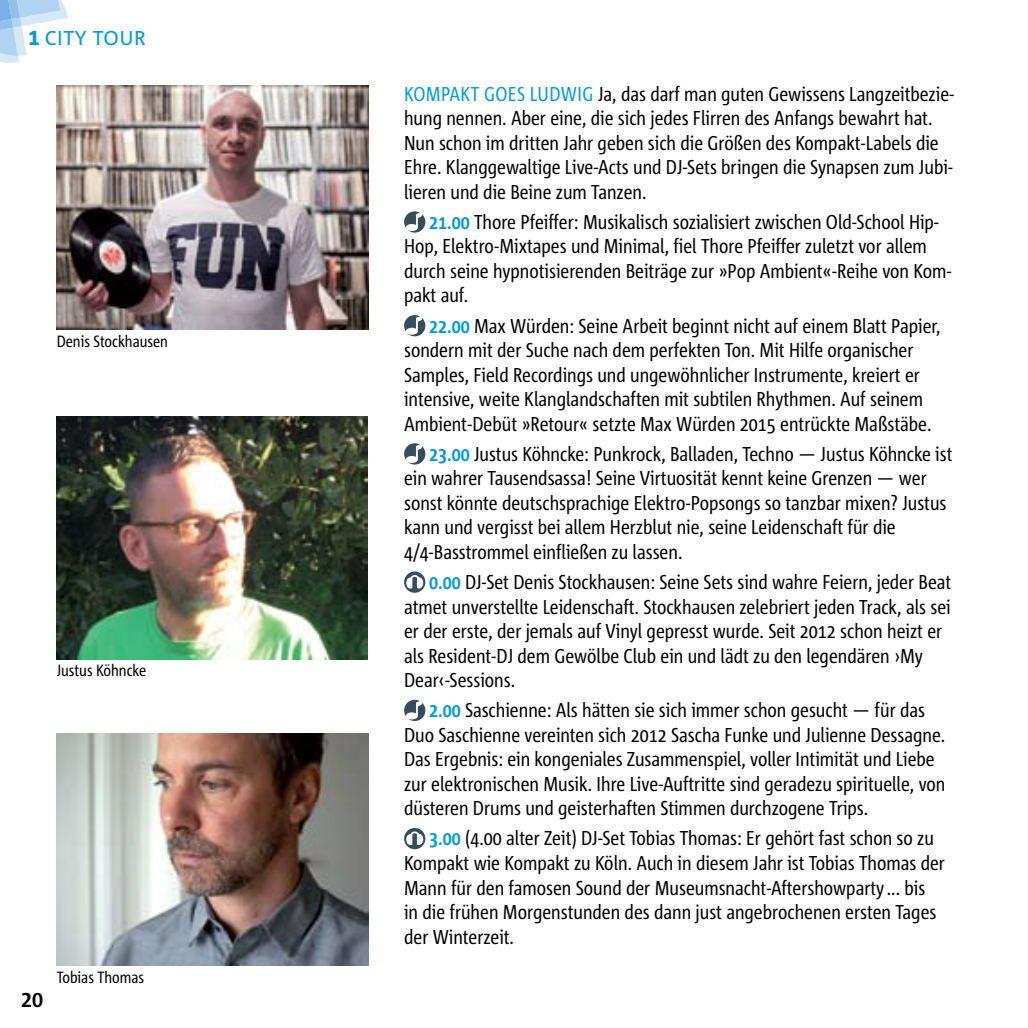
<style>
.page{position:relative;width:1028px;height:1028px;background:#fff}
.page>*{position:absolute;margin:0;border:0;box-sizing:border-box;transform-origin:0 0}
.t1{font:20px/24.5px "Corpid C1 Cd";color:#000}
.t2{font:20px "Corpid C1";letter-spacing:.03em;color:#009bdf}
.t3{font:700 20px "Corpid C1";color:#000}
.t4{font:16.25px "Corpid C1 Cd";color:#000}
.s1{font-weight:800}
.s2{color:#009bdf}
.s3{font-weight:700;color:#009bdf}
</style>
<div class="page">
<svg style="left:0;top:0;width:68px;height:63px"></svg>
<svg style="left:404px;top:211px;width:21px;height:22px"></svg>
<svg style="left:406px;top:211px;width:17px;height:20px"></svg>
<div style="left:404px;top:315px;width:21px;height:21px;background:#354e5a;border-radius:50%"></div>
<svg style="left:406px;top:315px;width:17px;height:20px"></svg>
<svg style="left:404px;top:443px;width:21px;height:21px"></svg>
<svg style="left:406px;top:443px;width:17px;height:20px"></svg>
<svg style="left:404px;top:571px;width:21px;height:22px"></svg>
<svg style="left:406px;top:575px;width:17px;height:13px"></svg>
<svg style="left:404px;top:699px;width:21px;height:22px"></svg>
<svg style="left:406px;top:700px;width:17px;height:19px"></svg>
<div style="left:404px;top:828px;width:21px;height:21px;background:#354e5a;border-radius:50%"></div>
<svg style="left:406px;top:831px;width:17px;height:14px"></svg>
<img style="left:57px;top:85px;width:312px;height:244px">
<img style="left:57px;top:733px;width:312px;height:232px">
<img style="left:57px;top:416px;width:310px;height:243px">
<p class="t2" style="left:28px;top:26px;width:119px"><span class="s1">1</span> CITY TOUR</p>
<p class="t4" style="left:57px;top:331px;width:113px">Denis Stockhausen</p>
<p class="t4" style="left:57px;top:660px;width:91px">Justus Köhncke</p>
<p class="t3" style="left:21px;top:987px;width:24px">20</p>
<p class="t4" style="left:57px;top:967px;width:89px">Tobias Thomas</p>
<p class="t1" style="left:404px;top:81px;width:551px"><span class="s2">KOMPAKT GOES LUDWIG</span> Ja, das darf man guten Gewissens Langzeitbezie&shy;hung nennen. Aber eine, die sich jedes Flirren des Anfangs bewahrt hat.<br>Nun schon im dritten Jahr geben sich die Größen des Kompakt-Labels die Ehre. Klanggewaltige Live-Acts und DJ-Sets bringen die Synapsen zum Jubi&shy;lieren und die Beine zum Tanzen.</p>
<p class="t1" style="left:404px;top:209px;width:548px;text-indent:25px"><span class="s3">21.00</span> Thore Pfeiffer: Musikalisch sozialisiert zwischen Old-School Hip-Hop, Elektro-Mixtapes und Minimal, fiel Thore Pfeiffer zuletzt vor allem durch seine hypnotisierenden Beiträge zur »Pop Ambient«-Reihe von Kom&shy;pakt auf.</p>
<p class="t1" style="left:404px;top:313px;width:538px;text-indent:25px"><span class="s3">22.00</span> Max Würden: Seine Arbeit beginnt nicht auf einem Blatt Papier, sondern mit der Suche nach dem perfekten Ton. Mit Hilfe organischer Samples, Field Recordings und ungewöhnlicher Instrumente, kreiert er intensive, weite Klanglandschaften mit subtilen Rhythmen. Auf seinem Ambient-Debüt »Retour« setzte Max Würden 2015 entrückte Maßstäbe.</p>
<p class="t1" style="left:404px;top:441px;width:550px;text-indent:25px"><span class="s3">23.00</span> Justus Köhncke: Punkrock, Balladen, Techno — Justus Köhncke ist ein wahrer Tausendsassa! Seine Virtuosität kennt keine Grenzen — wer sonst könnte deutschsprachige Elektro-Popsongs so tanzbar mixen? Justus kann und vergisst bei allem Herzblut nie, seine Leidenschaft für die 4/4-Basstrommel einfließen zu lassen.</p>
<p class="t1" style="left:404px;top:569px;width:548px;text-indent:25px"><span class="s3">0.00</span> DJ-Set Denis Stockhausen: Seine Sets sind wahre Feiern, jeder Beat atmet unverstellte Leidenschaft. Stockhausen zelebriert jeden Track, als sei er der erste, der jemals auf Vinyl gepresst wurde. Seit 2012 schon heizt er als Resident-DJ dem Gewölbe Club ein und lädt zu den legendären ›My Dear‹-Sessions.</p>
<p class="t1" style="left:404px;top:697px;width:543px;text-indent:25px"><span class="s3">2.00</span> Saschienne: Als hätten sie sich immer schon gesucht — für das Duo Saschienne vereinten sich 2012 Sascha Funke und Julienne Dessagne.<br>Das Ergebnis: ein kongeniales Zusammenspiel, voller Intimität und Liebe zur elektronischen Musik. Ihre Live-Auftritte sind geradezu spirituelle, von düsteren Drums und geisterhaften Stimmen durchzogene Trips.</p>
<p class="t1" style="left:404px;top:825px;width:542px;text-indent:25px"><span class="s3">3.00</span> (4.00 alter Zeit) DJ-Set Tobias Thomas: Er gehört fast schon so zu Kompakt wie Kompakt zu Köln. Auch in diesem Jahr ist Tobias Thomas der Mann für den famosen Sound der Museumsnacht-Aftershowparty ... bis<br>in die frühen Morgenstunden des dann just angebrochenen ersten Tages der Winterzeit.</p>
</div>
